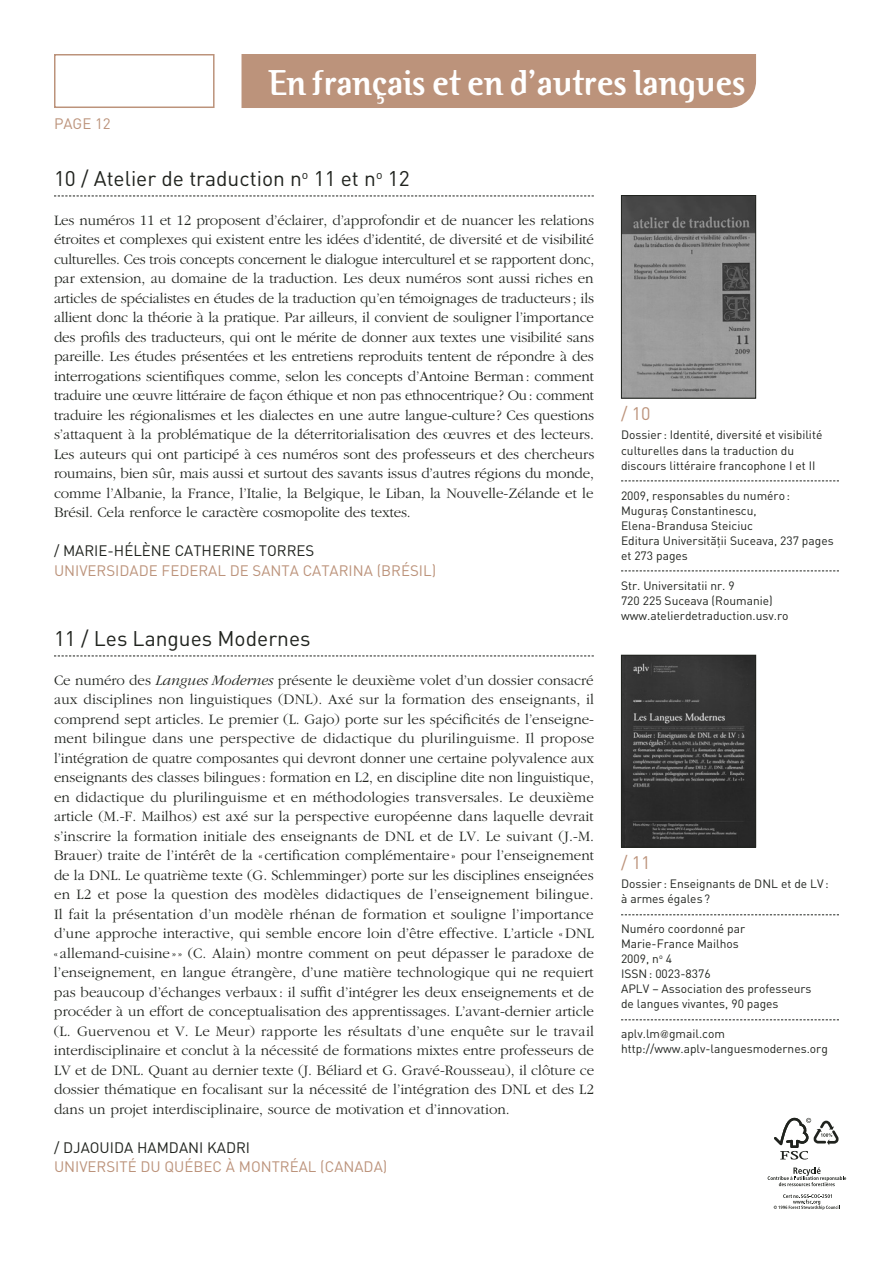
<style>
.page{position:relative;width:893px;height:1263px;background:#fff}
.page>*{position:absolute;margin:0;border:0;box-sizing:border-box;transform-origin:0 0}
.t1{font:700 36px "Binary ITC";letter-spacing:-.02em;color:#fff}
.t2{font:21px "DIN";color:#20231e}
.t3{font:18px "DIN";color:#bc937b}
.t4{font:300 15px/19.5px "Garamond";letter-spacing:-.005em;color:#20231e;text-align:justify}
.t5{font:15px "DIN";color:#bc937b}
.t6{font:15px "DIN";color:#20231e}
.t7{font:12px/15px "DIN";color:#20231e}
.s1{font-style:italic}
.s2{font-family:"Garamond";font-weight:300}
</style>
<div class="page">
<div style="left:242px;top:54px;width:514px;height:54px;background:#bc937b"></div>
<div style="left:54px;top:54px;width:161px;height:54px;border:2px solid #bc937b"></div>
<svg style="left:767px;top:1117px;width:80px;height:93px"></svg>
<svg style="left:54px;top:196px;width:540px;height:1px"></svg>
<svg style="left:54px;top:655px;width:540px;height:1px"></svg>
<img style="left:623px;top:197px;width:131px;height:200px">
<div style="left:621px;top:195px;width:135px;height:204px;border:1px solid #20231e"></div>
<svg style="left:621px;top:480px;width:218px;height:1px"></svg>
<svg style="left:621px;top:570px;width:218px;height:1px"></svg>
<svg style="left:621px;top:914px;width:218px;height:1px"></svg>
<svg style="left:621px;top:1019px;width:218px;height:1px"></svg>
<img style="left:623px;top:657px;width:131px;height:188px">
<div style="left:621px;top:655px;width:135px;height:192px;border:1px solid #20231e"></div>
<p class="t5" style="left:54px;top:114px;width:58px">page 12</p>
<h1 class="t1" style="left:268px;top:61px;width:479px">En français et en d’autres langues</h1>
<h2 class="t2" style="left:54px;top:165px;width:357px">10 / Atelier de traduction n<sup>o</sup> 11 et n<sup>o</sup> 12</h2>
<p class="t4" style="left:54px;top:211px;width:542px">Les numéros 11 et 12 proposent d’éclairer, d’approfondir et de nuancer les relations étroites et complexes qui existent entre les idées d’identité, de diversité et de visibilité culturelles. Ces trois concepts concernent le dialogue interculturel et se rapportent donc, par extension, au domaine de la traduction. Les deux numéros sont aussi riches en articles de spécialistes en études de la traduction qu’en témoignages de traducteurs ; ils allient donc la théorie à la pratique. Par ailleurs, il convient de souligner l’importance des profils des traducteurs, qui ont le mérite de donner aux textes une visibilité sans pareille. Les études présentées et les entretiens reproduits tentent de répondre à des interrogations scientifiques comme, selon les concepts d’Antoine Berman: comment traduire une œuvre littéraire de façon éthique et non pas ethnocentrique? Ou: comment traduire les régionalismes et les dialectes en une autre langue-culture? Ces questions s’attaquent à la problématique de la déterritorialisation des œuvres et des lecteurs.<br>Les auteurs qui ont participé à ces numéros sont des professeurs et des chercheurs roumains, bien sûr, mais aussi et surtout des savants issus d’autres régions du monde, comme l’Albanie, la France, l’Italie, la Belgique, le Liban, la Nouvelle-Zélande et le Brésil. Cela renforce le caractère cosmopolite des textes.</p>
<p class="t6" style="left:54px;top:542px;width:19px">/ MARIE</p>
<p class="t6" style="left:108px;top:542px;width:17px">-HÉLÈNE</p>
<p class="t6" style="left:175px;top:542px;width:10px">CATHERINE</p>
<p class="t6" style="left:259px;top:542px;width:11px">TORRES</p>
<p class="t5" style="left:54px;top:561px;width:10px">UNIVERSIDADE</p>
<p class="t5" style="left:162px;top:561px;width:10px">FEDERAL</p>
<p class="t5" style="left:230px;top:561px;width:33px">DE SANTA</p>
<p class="t5" style="left:303px;top:561px;width:10px">CATARINA</p>
<p class="t5" style="left:377px;top:561px;width:24px">(BRÉSIL</p>
<p class="t5" style="left:432px;top:561px;width:6px">)</p>
<h2 class="t2" style="left:54px;top:625px;width:258px">11 / Les Langues Modernes</h2>
<p class="t4" style="left:54px;top:671px;width:542px">Ce numéro des <span class="s1">Langues Modernes</span> présente le deuxième volet d’un dossier consacré aux disciplines non linguistiques (DNL). Axé sur la formation des enseignants, il comprend sept articles. Le premier (L. Gajo) porte sur les spécificités de l’enseigne&shy;ment bilingue dans une perspective de didactique du plurilinguisme. Il propose l’intégration de quatre composantes qui devront donner une certaine polyvalence aux enseignants des classes bilingues : formation en L2, en discipline dite non linguistique, en didactique du plurilinguisme et en méthodologies transversales. Le deuxième article (M.-F. Mailhos) est axé sur la perspective européenne dans laquelle devrait s’inscrire la formation initiale des enseignants de DNL et de LV. Le suivant (J.-M.<br>Brauer) traite de l’intérêt de la « certification complémentaire » pour l’enseignement de la DNL. Le quatrième texte (G. Schlemminger) porte sur les disciplines enseignées en L2 et pose la question des modèles didactiques de l’enseignement bilingue.<br>Il fait la présentation d’un modèle rhénan de formation et souligne l’importance d’une approche interactive, qui semble encore loin d’être effective. L’article « DNL « allemand-cuisine » » (C. Alain) montre comment on peut dépasser le paradoxe de l’enseignement, en langue étrangère, d’une matière technologique qui ne requiert pas beaucoup d’échanges verbaux: il suffit d’intégrer les deux enseignements et de procéder à un effort de conceptualisation des apprentissages. L’avant-dernier article (L. Guervenou et V. Le Meur) rapporte les résultats d’une enquête sur le travail interdisciplinaire et conclut à la nécessité de formations mixtes entre professeurs de LV et de DNL. Quant au dernier texte (J. Béliard et G. Gravé-Rousseau), il clôture ce dossier thématique en focalisant sur la nécessité de l’intégration des DNL et des L2 dans un projet interdisciplinaire, source de motivation et d’innovation.</p>
<p class="t6" style="left:54px;top:1138px;width:37px">/ DJAOUIDA</p>
<p class="t6" style="left:137px;top:1138px;width:11px">HAMDANI</p>
<p class="t6" style="left:207px;top:1138px;width:9px">KADRI</p>
<p class="t5" style="left:54px;top:1157px;width:10px">UNIVERSITÉ</p>
<p class="t5" style="left:140px;top:1157px;width:109px">DU QUÉBEC ÀMONTRÉAL</p>
<p class="t5" style="left:320px;top:1157px;width:15px">(CANADA</p>
<p class="t5" style="left:383px;top:1157px;width:6px">)</p>
<p class="t3" style="left:621px;top:402px;width:31px">/ 10</p>
<p class="t7" style="left:621px;top:427px;width:203px">Dossier : I dentité, diversité et visibilité culturelles dans la traduction du discours littéraire francophone I et II</p>
<p class="t7" style="left:621px;top:487px;width:214px">2009, responsables du numéro:<br>M uguras¸ Constantinescu,<br>Elena-Brandusa Steiciuc<br>Editura U niversita˘t¸ii Suceava, 237 pages et 273 pages</p>
<p class="t7" style="left:621px;top:577px;width:169px">Str. U niversitatii nr. 9<br>720 225 Suceava (Roumanie) www.atelierdetraduction.usv.ro</p>
<p class="t3" style="left:621px;top:851px;width:31px">/ 11</p>
<p class="t7" style="left:621px;top:876px;width:142px">Dossier : Enseignants de DNL</p>
<p class="t7" style="left:781px;top:876px;width:49px">et de LV :</p>
<p class="t7" style="left:621px;top:891px;width:91px">à armes égales ?</p>
<p class="t7" style="left:621px;top:921px;width:126px">N uméro coordonné par<br>Marie-France Mailhos<br>2009, n<sup>o</sup> 4<br>ISSN</p>
<p class="t7" style="left:621px;top:966px;width:192px;text-indent:28px">: 0023-8376<br>APLV – Association des professeurs de langues vivantes, 90 pages</p>
<p class="t7" style="left:621px;top:1026px;width:208px">aplv.lm<span class="s2">@</span>gmail.com http://www.aplv-languesmodernes.org</p>
</div>
